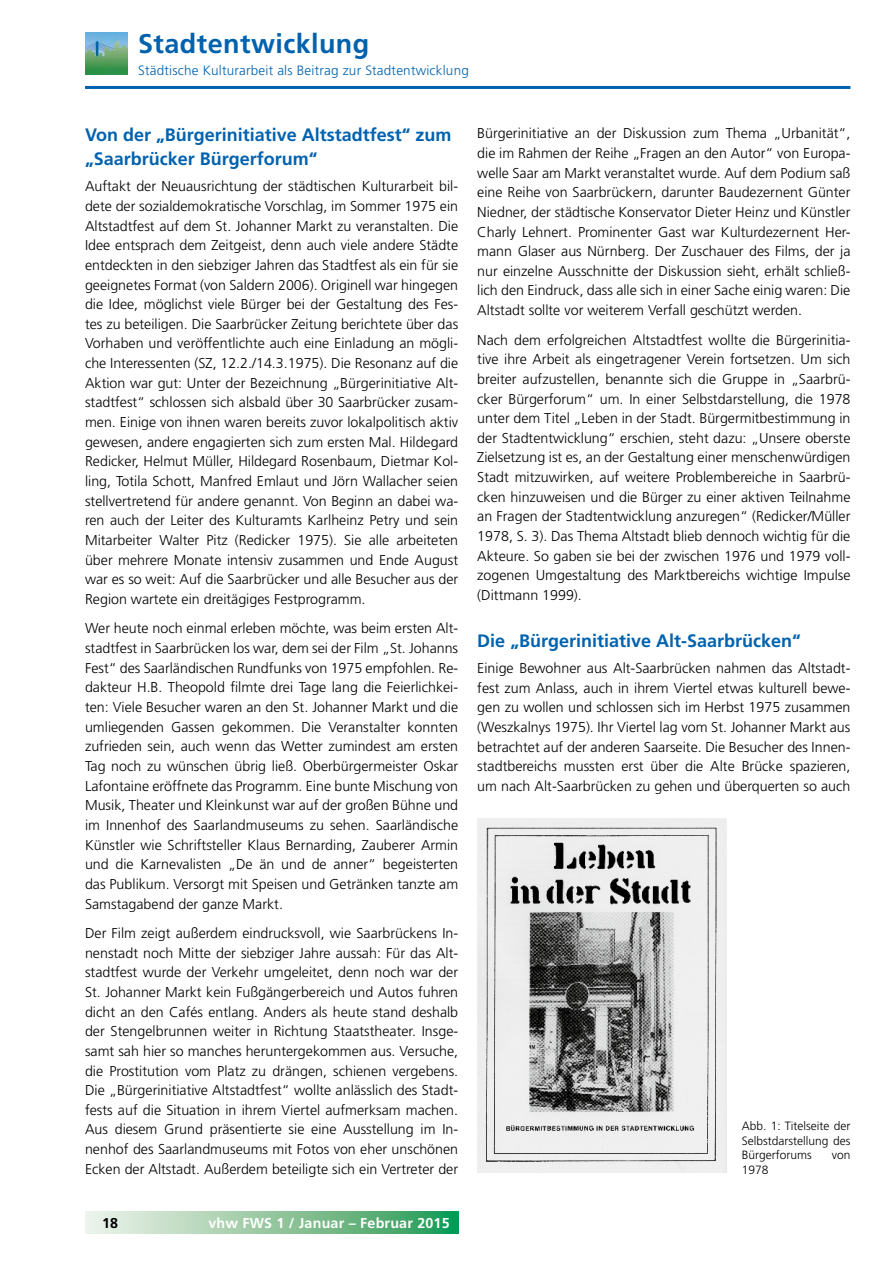
<style>
.page{position:relative;width:893px;height:1263px;background:#fff}
.page>*{position:absolute;margin:0;border:0;box-sizing:border-box;transform-origin:0 0}
.t1{font:700 27px "Frutiger LT";letter-spacing:.015em;color:#0062ae}
.t2{font:700 18px/24.2px "Frutiger LT";color:#0062ae}
.t3{font:300 14.25px/19.6px "Frutiger LT";color:#000;text-align:justify}
.t4{font:700 14.25px "Frutiger LT";letter-spacing:.015em;color:#fff}
.t5{font:700 14.25px "Frutiger LT";color:#000}
.t6{font:300 13.5px "Frutiger LT";letter-spacing:.015em;color:#0062ae}
.t7{font:300 12px/14.4px "Frutiger CE";color:#000;text-align:justify}
</style>
<div class="page">
<hr style="left:85px;top:86px;width:765px;height:3px;background:#0062ae">
<svg style="left:85px;top:1212px;width:373px;height:21px;background:#8dc69f"></svg>
<img style="left:85px;top:32px;width:42px;height:43px">
<img style="left:477px;top:818px;width:250px;height:354px">
<h1 class="t1" style="left:138px;top:28px;width:233px">Stadtentwicklung</h1>
<p class="t6" style="left:138px;top:62px;width:332px">Städtische Kulturarbeit als Beitrag zur Stadtentwicklung</p>
<p class="t2" style="left:85px;top:123px;width:368px">Von der „Bürgerinitiative Altstadtfest“ zum „Saarbrücker Bürgerforum“</p>
<p class="t3" style="left:85px;top:177px;width:375px">Auftakt der Neuausrichtung der städtischen Kulturarbeit bil&shy;dete der sozialdemokratische Vorschlag, im Sommer 1975 ein Altstadtfest auf dem St. Johanner Markt zu veranstalten. Die Idee entsprach dem Zeitgeist, denn auch viele andere Städte entdeckten in den siebziger Jahren das Stadtfest als ein für sie geeignetes Format (von Saldern 2006). Originell war hingegen die Idee, möglichst viele Bürger bei der Gestaltung des Fes&shy;tes zu beteiligen. Die Saarbrücker Zeitung berichtete über das Vorhaben und veröffentlichte auch eine Einladung an mögli&shy;che Interessenten (SZ, 12.2./14.3.1975). Die Resonanz auf die Aktion war gut: Unter der Bezeichnung „Bürgerinitiative Alt&shy;stadtfest“ schlossen sich alsbald über 30 Saarbrücker zusam&shy;men. Einige von ihnen waren bereits zuvor lokalpolitisch aktiv gewesen, andere engagierten sich zum ersten Mal. Hildegard Redicker, Helmut Müller, Hildegard Rosenbaum, Dietmar Kol&shy;ling, Totila Schott, Manfred Emlaut und Jörn Wallacher seien stellvertretend für andere genannt. Von Beginn an dabei wa&shy;ren auch der Leiter des Kulturamts Karlheinz Petry und sein Mitarbeiter Walter Pitz (Redicker 1975). Sie alle arbeiteten über mehrere Monate intensiv zusammen und Ende August war es so weit: Auf die Saarbrücker und alle Besucher aus der Region wartete ein dreitägiges Festprogramm.</p>
<p class="t3" style="left:85px;top:619px;width:375px">Wer heute noch einmal erleben möchte, was beim ersten Alt&shy;stadtfest in Saarbrücken los war, dem sei der Film „St. Johanns Fest“ des Saarländischen Rundfunks von 1975 empfohlen. Re&shy;dakteur H.B. Theopold filmte drei Tage lang die Feierlichkei&shy;ten: Viele Besucher waren an den St. Johanner Markt und die umliegenden Gassen gekommen. Die Veranstalter konnten zufrieden sein, auch wenn das Wetter zumindest am ersten Tag noch zu wünschen übrig ließ. Oberbürgermeister Oskar Lafontaine eröffnete das Programm. Eine bunte Mischung von Musik, Theater und Kleinkunst war auf der großen Bühne und im Innenhof des Saarlandmuseums zu sehen. Saarländische Künstler wie Schriftsteller Klaus Bernarding, Zauberer Armin und die Karnevalisten „De än und de anner“ begeisterten das Publikum. Versorgt mit Speisen und Getränken tanzte am Samstagabend der ganze Markt.</p>
<p class="t3" style="left:85px;top:923px;width:375px">Der Film zeigt außerdem eindrucksvoll, wie Saarbrückens In&shy;nenstadt noch Mitte der siebziger Jahre aussah: Für das Alt&shy;stadtfest wurde der Verkehr umgeleitet, denn noch war der St. Johanner Markt kein Fußgängerbereich und Autos fuhren dicht an den Cafés entlang. Anders als heute stand deshalb der Stengelbrunnen weiter in Richtung Staatstheater. Insge&shy;samt sah hier so manches heruntergekommen aus. Versuche, die Prostitution vom Platz zu drängen, schienen vergebens.<br>Die „Bürgerinitiative Altstadtfest“ wollte anlässlich des Stadt&shy;fests auf die Situation in ihrem Viertel aufmerksam machen.<br>Aus diesem Grund präsentierte sie eine Ausstellung im In&shy;nenhof des Saarlandmuseums mit Fotos von eher unschönen Ecken der Altstadt. Außerdem beteiligte sich ein Vertreter der</p>
<p class="t5" style="left:102px;top:1214px;width:18px">18</p>
<p class="t4" style="left:208px;top:1214px;width:243px">vhw FWS 1 / Januar – Februar 2015</p>
<p class="t3" style="left:477px;top:124px;width:375px">Bürgerinitiative an der Diskussion zum Thema „Urbanität“, die im Rahmen der Reihe „Fragen an den Autor“ von Europa&shy;welle Saar am Markt veranstaltet wurde. Auf dem Podium saß eine Reihe von Saarbrückern, darunter Baudezernent Günter Niedner, der städtische Konservator Dieter Heinz und Künstler Charly Lehnert. Prominenter Gast war Kulturdezernent Her&shy;mann Glaser aus Nürnberg. Der Zuschauer des Films, der ja nur einzelne Ausschnitte der Diskussion sieht, erhält schließ&shy;lich den Eindruck, dass alle sich in einer Sache einig waren: Die Altstadt sollte vor weiterem Verfall geschützt werden.</p>
<p class="t3" style="left:477px;top:330px;width:375px">Nach dem erfolgreichen Altstadtfest wollte die Bürgerinitia&shy;tive ihre Arbeit als eingetragener Verein fortsetzen. Um sich breiter aufzustellen, benannte sich die Gruppe in „Saarbrü&shy;cker Bürgerforum“ um. In einer Selbstdarstellung, die 1978 unter dem Titel „Leben in der Stadt. Bürgermitbestimmung in der Stadtentwicklung“ erschien, steht dazu: „Unsere oberste Zielsetzung ist es, an der Gestaltung einer menschenwürdigen Stadt mitzuwirken, auf weitere Problembereiche in Saarbrü&shy;cken hinzuweisen und die Bürger zu einer aktiven Teilnahme an Fragen der Stadtentwicklung anzuregen“ (Redicker/Müller 1978, S. 3). Das Thema Altstadt blieb dennoch wichtig für die Akteure. So gaben sie bei der zwischen 1976 und 1979 voll&shy;zogenen Umgestaltung des Marktbereichs wichtige Impulse (Dittmann 1999).</p>
<p class="t2" style="left:477px;top:629px;width:325px">Die „Bürgerinitiative Alt-Saarbrücken“</p>
<p class="t3" style="left:477px;top:658px;width:375px">Einige Bewohner aus Alt-Saarbrücken nahmen das Altstadt&shy;fest zum Anlass, auch in ihrem Viertel etwas kulturell bewe&shy;gen zu wollen und schlossen sich im Herbst 1975 zusammen (Weszkalnys 1975). Ihr Viertel lag vom St. Johanner Markt aus betrachtet auf der anderen Saarseite. Die Besucher des Innen&shy;stadtbereichs mussten erst über die Alte Brücke spazieren, um nach Alt-Saarbrücken zu gehen und überquerten so auch</p>
<p class="t7" style="left:742px;top:1119px;width:110px">Abb. 1: Titelseite der Selbstdarstellung des Bürgerforums</p>
<p class="t7" style="left:832px;top:1148px;width:20px">von</p>
<p class="t7" style="left:742px;top:1162px;width:28px">1978</p>
</div>
